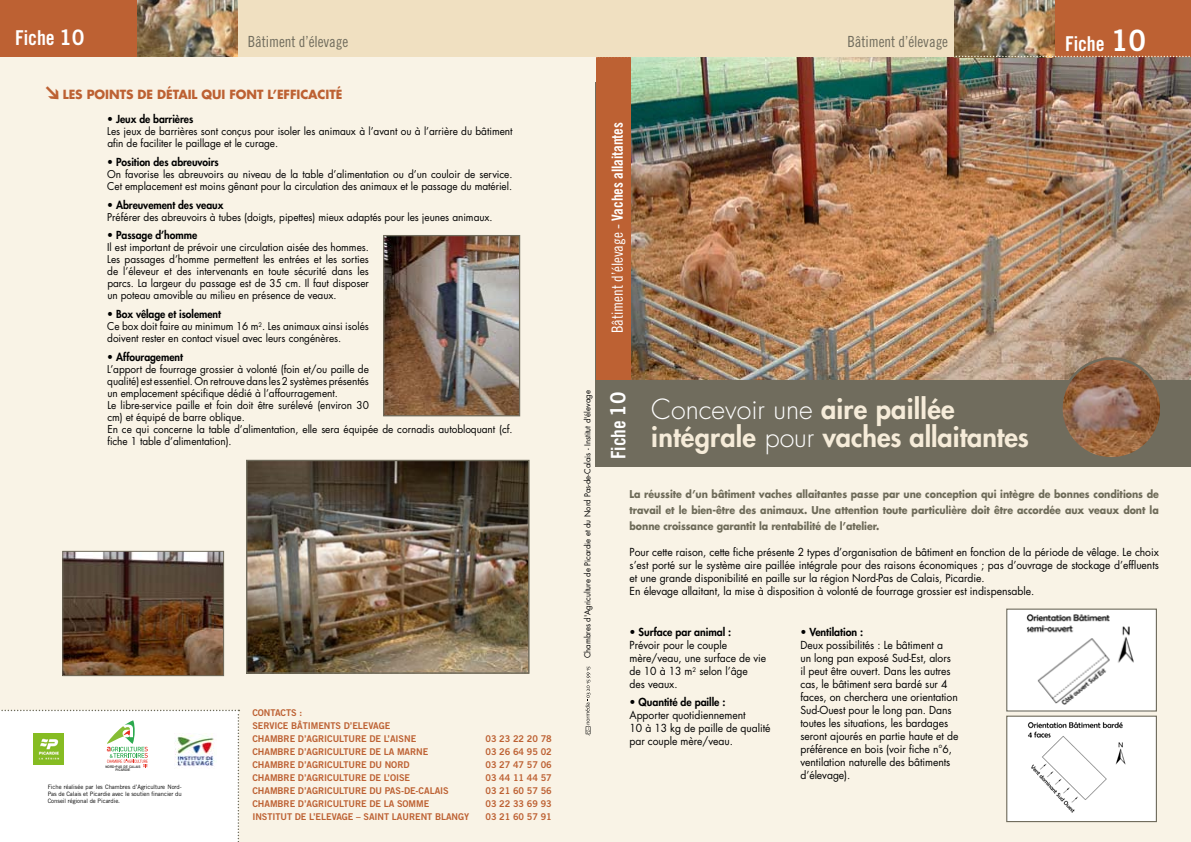
<style>
.page{position:relative;width:1191px;height:842px;background:#f9f3e6}
.page>*{position:absolute;margin:0;border:0;box-sizing:border-box;transform-origin:0 0}
.t1{font:800 27px/28px "Futura";color:#f6ecd9}
.t2{font:20.5px "Trade Gothic Bold Cond Twenty";letter-spacing:-.005em;color:#fff}
.t3{font:20px "Trade Gothic Bold Cond Twenty";letter-spacing:-.01em;color:#fff}
.t4{font:15.3px "Trade Gothic Cond Eighteen";letter-spacing:-.005em;color:#fff}
.t5{font:15.3px "Trade Gothic Cond Eighteen";letter-spacing:-.005em;color:#706c5d}
.t6{font:700 12.3px "Futura";letter-spacing:.095em;color:#bd6133}
.t7{font:10.8px/13px "Futura";letter-spacing:-.005em;color:#000;scale:.96 1}
.t8{font:800 10.8px "Futura";letter-spacing:-.005em;color:#000;scale:.96 1}
.t9{font:800 10.8px "Futura";letter-spacing:-.005em;color:#000}
.t10{font:10.5px/12px "Futura";letter-spacing:-.005em;color:#000;scale:.96 1}
.t11{font:700 10.5px/16px "Futura";letter-spacing:-.005em;color:#6e6b59;text-align:justify;scale:.9 1}
.t12{font:9.3px/13.1px "Trade Gothic Bold Two";letter-spacing:-.005em;color:#bd6133}
.t13{font:8px "Futura";color:#000;scale:.96 1}
.t14{font:6px/7px "Trade Gothic";letter-spacing:-.005em;color:#000;text-align:justify}
.t15{font:700 3.4px/3.3px "Arial";color:#3b3b3a;text-align:center;scale:.9 1}
.s1{font-family:"Trade Gothic Bold Two";font-size:21.3px}
.s2{font-family:"Trade Gothic Bold Two";font-size:29.4px}
.s3{font-size:4.9px}
.s4{font-family:"Trade Gothic Bold Cond Twenty"}
.s5{font-family:"Trade Gothic Bold Two";font-size:20.8px}
.s6{font-weight:300;color:#fff}
</style>
<div class="page">
<div style="left:595px;top:82px;width:596px;height:385px;background:#706c5d"></div>
<img style="left:630px;top:0;width:561px;height:380px">
<div style="left:1004px;top:0;width:187px;height:57px;background:#bd6133"></div>
<div style="left:596px;top:57px;width:34px;height:323px;background:#bd6133"></div>
<svg style="left:585px;top:666px;width:5px;height:70px"></svg>
<img style="left:954px;top:0;width:100px;height:58px">
<img style="left:1061px;top:358px;width:100px;height:100px;border-radius:50px">
<div style="left:1060px;top:357px;width:102px;height:103px;border:3px solid #706c5d;border-radius:50%"></div>
<svg style="left:596px;top:56px;width:594px;height:1px"></svg>
<div style="left:0;top:0;width:953px;height:56px;background:#f0e0c1"></div>
<div style="left:0;top:0;width:187px;height:56px;background:#bd6133"></div>
<img style="left:137px;top:0;width:100px;height:56px">
<svg style="left:0;top:710px;width:239px;height:132px;background:#f8faf4"></svg>
<div style="left:103px;top:764px;width:40px;height:9px;background:#fff"></div>
<img style="left:175px;top:734px;width:42px;height:35px">
<div style="left:1006px;top:609px;width:150px;height:102px;background:#fff"></div>
<img style="left:1026px;top:614px;width:108px;height:91px">
<div style="left:1006px;top:609px;width:151px;height:102px;border:1px solid #706c5d"></div>
<div style="left:1006px;top:716px;width:150px;height:105px;background:#fff"></div>
<img style="left:1027px;top:722px;width:99px;height:91px">
<div style="left:1006px;top:716px;width:151px;height:106px;border:1px solid #706c5d"></div>
<img style="left:64px;top:553px;width:158px;height:121px">
<div style="left:62px;top:551px;width:162px;height:125px;border:1px solid #706c5d"></div>
<img style="left:248px;top:462px;width:279px;height:210px">
<div style="left:246px;top:460px;width:283px;height:214px;border:1px solid #706c5d"></div>
<img style="left:385px;top:237px;width:133px;height:177px">
<div style="left:383px;top:235px;width:137px;height:181px;border:1px solid #706c5d"></div>
<h2 class="t2" style="left:15px;top:25px;width:71px">Fiche <span class="s1">10</span></h2>
<h3 class="t5" style="left:248px;top:32px;width:102px">Bâtiment d’élevage</h3>
<h3 class="t5" style="left:847px;top:32px;width:102px">Bâtiment d’élevage</h3>
<h2 class="t2" style="left:1065px;top:31px;width:82px">Fiche <span class="s2">10</span></h2>
<p class="t6" style="left:63px;top:86px;width:281px">Les points de détail qui font l’efficacité</p>
<p class="t8" style="left:107px;top:112px;width:91px">• Jeux de barrières</p>
<p class="t10" style="left:107px;top:125px;width:424px">Les jeux de barrières sont conçus pour isoler les animaux à l’avant ou à l’arrière du bâtiment afin de faciliter le paillage et le curage.</p>
<p class="t8" style="left:107px;top:155px;width:118px">• Position des abreuvoirs</p>
<p class="t10" style="left:107px;top:168px;width:424px">On favorise les abreuvoirs au niveau de la table d’alimentation ou d’un couloir de service.<br>Cet emplacement est moins gênant pour la circulation des animaux et le passage du matériel.</p>
<p class="t8" style="left:107px;top:198px;width:122px">• Abreuvement des veaux</p>
<p class="t10" style="left:107px;top:211px;width:403px">Préférer des abreuvoirs à tubes (doigts, pipettes) mieux adaptés pour les jeunes animaux.</p>
<p class="t8" style="left:107px;top:228px;width:95px">• Passage d’homme</p>
<p class="t10" style="left:107px;top:241px;width:274px;text-align:justify">Il est important de prévoir une circulation aisée des hommes.<br>Les passages d’homme permettent les entrées et les sorties de l’éleveur et des intervenants en toute sécurité dans les parcs. La largeur du passage est de 35 cm. Il faut disposer un poteau amovible au milieu en présence de veaux.</p>
<p class="t8" style="left:107px;top:307px;width:120px">• Box vêlage et isolement</p>
<p class="t10" style="left:107px;top:320px;width:274px">Ce box doit faire au minimum 16 m<sup>2</sup>. Les animaux ainsi isolés doivent rester en contact visuel avec leurs congénères.</p>
<p class="t8" style="left:107px;top:350px;width:80px">• Affouragement</p>
<p class="t10" style="left:107px;top:363px;width:424px">L’apport de fourrage grossier à volonté (foin et/ou paille de<br>qualité) est essentiel. On retrouve dans les 2 systèmes présentés<br>un emplacement spécifique dédié à l’affourragement.<br>Le libre-service paille et foin doit être surélevé (environ 30<br>cm) et équipé de barre oblique.<br>En ce qui concerne la table d’alimentation, elle sera équipée de cornadis autobloquant (cf. fiche 1 table d’alimentation).</p>
<p class="t15" style="left:105px;top:765px;width:40px">NORD<span class="s3">-</span>PAS DE CALAIS<br>PICARDIE</p>
<p class="t14" style="left:48px;top:783px;width:135px">Fiche réalisée par les Chambres d’Agriculture Nord-Pas de Calais et Picardie avec le soutien financier du Conseil régional de Picardie.</p>
<p class="t12" style="left:252px;top:706px;width:165px">CONTACTS :<br>SERVICE BÂTIMENTS D’ELEVAGE<br>CHAMBRE D’AGRICULTURE DE L’AISNE</p>
<p class="t12" style="left:485px;top:732px;width:68px">03 23 22 20 78</p>
<p class="t12" style="left:252px;top:745px;width:177px">CHAMBRE D’AGRICULTURE DE LA MARNE</p>
<p class="t12" style="left:485px;top:745px;width:68px">03 26 64 95 02</p>
<p class="t12" style="left:252px;top:758px;width:159px">CHAMBRE D’AGRICULTURE DU NORD</p>
<p class="t12" style="left:485px;top:758px;width:68px">03 27 47 57 06</p>
<p class="t12" style="left:252px;top:771px;width:159px">CHAMBRE D’AGRICULTURE DE L’OISE</p>
<p class="t12" style="left:485px;top:771px;width:68px">03 44 11 44 57</p>
<p class="t12" style="left:252px;top:784px;width:198px">CHAMBRE D’AGRICULTURE DU PAS-DE-CALAIS</p>
<p class="t12" style="left:485px;top:784px;width:68px">03 21 60 57 56</p>
<p class="t12" style="left:252px;top:797px;width:178px">CHAMBRE D’AGRICULTURE DE LA SOMME</p>
<p class="t12" style="left:485px;top:797px;width:68px">03 22 33 69 93</p>
<p class="t12" style="left:252px;top:810px;width:218px">I NSTITUT DE L’ELEVAGE – SAINT LAURENT BLANGY</p>
<p class="t12" style="left:485px;top:810px;width:68px">03 21 60 57 91</p>
<h3 class="t4" style="left:608px;top:333px;width:212px;rotate:-90deg">Bâtiment d’élevage - <span class="s4">Vaches allaitantes</span></h3>
<p class="t13" style="left:582px;top:658px;width:281px;rotate:-90deg">Chambres d'Agriculture de Picardie et du Nord Pas-de-Calais - Institut d'élevage</p>
<h3 class="t3" style="left:606px;top:459px;width:69px;rotate:-90deg">Fiche <span class="s5">10</span></h3>
<h1 class="t1" style="left:651px;top:394px;width:379px"><span class="s6">Concevoir une</span> aire paillée intégrale <span class="s6">pour</span> vaches allaitantes</h1>
<p class="t11" style="left:629px;top:486px;width:589px">La réussite d’un bâtiment vaches allaitantes passe par une conception qui intègre de bonnes conditions de travail et le bien-être des animaux. Une attention toute particulière doit être accordée aux veaux dont la bonne croissance garantit la rentabilité de l’atelier.</p>
<p class="t7" style="left:629px;top:545px;width:553px">Pour cette raison, cette fiche présente 2 types d’organisation de bâtiment en fonction de la période de vêlage. Le choix s’est porté sur le système aire paillée intégrale pour des raisons économiques ; pas d’ouvrage de stockage d’effluents et une grande disponibilité en paille sur la région Nord-Pas de Calais, Picardie.<br>En élevage allaitant, la mise à disposition à volonté de fourrage grossier est indispensable.</p>
<p class="t9" style="left:629px;top:625px;width:103px">• Surface par animal :</p>
<p class="t7" style="left:629px;top:638px;width:144px">Prévoir pour le couple mère/veau, une surface de vie de 10 à 13 m<sup>2</sup> selon l’âge<br>des veaux.</p>
<p class="t9" style="left:629px;top:694px;width:97px">• Quantité de paille :</p>
<p class="t7" style="left:629px;top:708px;width:148px">Apporter quotidiennement<br>10 à 13 kg de paille de qualité par couple mère/veau.</p>
<p class="t9" style="left:800px;top:625px;width:64px">• Ventilation :</p>
<p class="t7" style="left:800px;top:638px;width:166px">Deux possibilités : Le bâtiment a<br>un long pan exposé Sud-Est, alors il peut être ouvert. Dans les autres cas, le bâtiment sera bardé sur 4 faces, on cherchera une orientation<br>Sud-Ouest pour le long pan. Dans toutes les situations, les bardages seront ajourés en partie haute et de préférence en bois (voir fiche n°6, ventilation naturelle des bâtiments d’élevage).</p>
</div>
